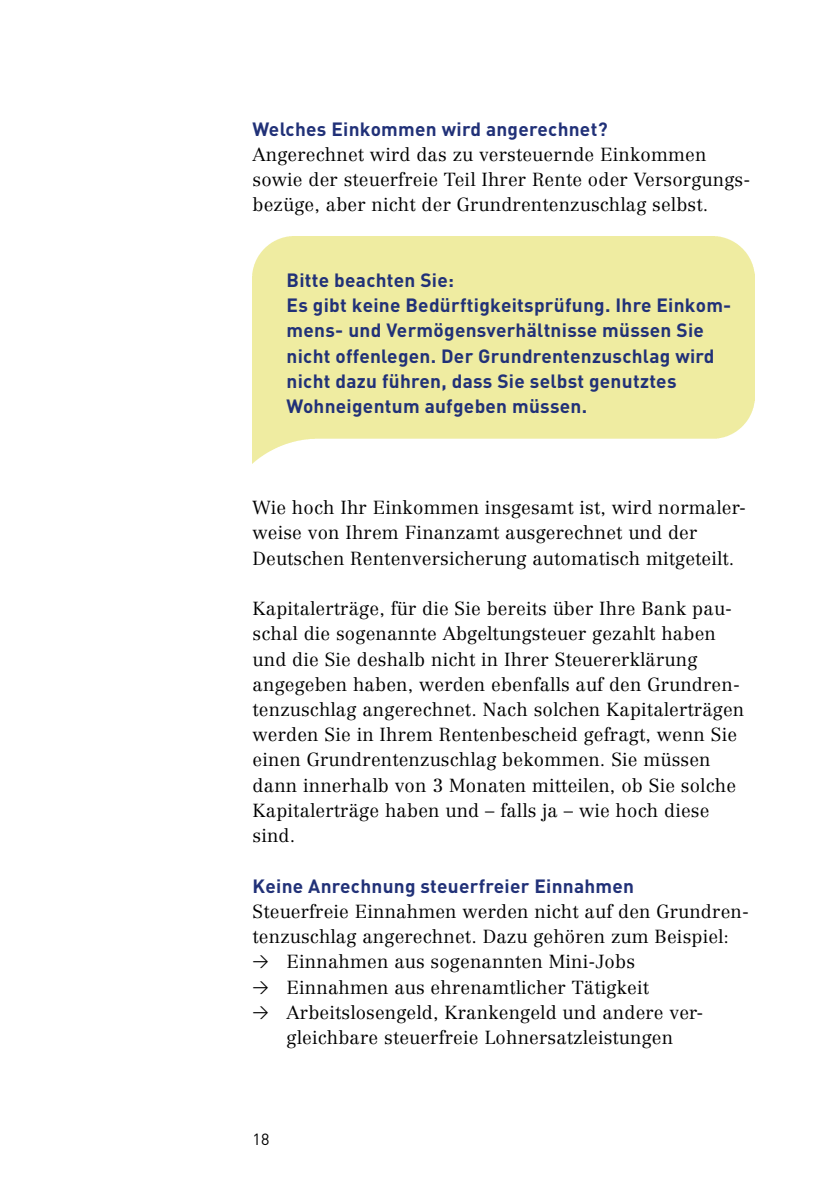
<style>
.page{position:relative;width:840px;height:1191px;background:#fff}
.page>*{position:absolute;margin:0;border:0;box-sizing:border-box;transform-origin:0 0}
.t1{font:700 19px/25.2px "DIN";letter-spacing:.015em;color:#213178}
.t2{font:300 18.6px/25.2px "Centennial";letter-spacing:.01em;color:#000}
.t3{font:16px "DIN";color:#000}
.s1{font-family:"DIN Regular Alternate";font-weight:400;font-size:16px}
</style>
<div class="page">
<p class="t1" style="left:252px;top:115px;width:356px">Welches Einkommen wird angerechnet?</p>
<p class="t2" style="left:252px;top:141px;width:499px">Angerechnet wird das zu versteuernde Einkommen sowie der steuerfreie Teil Ihrer Rente oder Versorgungs&shy;bezüge, aber nicht der Grundrentenzuschlag selbst.</p>
<p class="t1" style="left:286px;top:267px;width:446px">Bitte beachten Sie:<br>Es gibt keine Bedürftigkeitsprüfung. Ihre Einkom&shy;mens- und Vermögensverhältnisse müssen Sie nicht offenlegen. Der Grundrentenzuschlag wird nicht dazu führen, dass Sie selbst genutztes Wohneigentum aufgeben müssen.</p>
<p class="t2" style="left:252px;top:495px;width:494px">Wie hoch Ihr Einkommen insgesamt ist, wird normaler&shy;weise von Ihrem Finanzamt ausgerechnet und der<br>Deutschen Rentenversicherung automatisch mitgeteilt.</p>
<p class="t2" style="left:252px;top:596px;width:493px">Kapitalerträge, für die Sie bereits über Ihre Bank pau&shy;schal die sogenannte Abgeltungsteuer gezahlt haben und die Sie deshalb nicht in Ihrer Steuererklärung angegeben haben, werden ebenfalls auf den Grundren&shy;tenzuschlag angerechnet. Nach solchen Kapitalerträgen werden Sie in Ihrem Rentenbescheid gefragt, wenn Sie einen Grundrentenzuschlag bekommen. Sie müssen dann innerhalb von 3 Monaten mitteilen, ob Sie solche Kapitalerträge haben und – falls ja – wie hoch diese sind.</p>
<p class="t1" style="left:252px;top:872px;width:383px">Keine Anrechnung steuerfreier Einnahmen</p>
<p class="t2" style="left:252px;top:898px;width:497px">Steuerfreie Einnahmen werden nicht auf den Grundren-</p>
<p class="t2" style="left:252px;top:924px;width:478px">tenzuschlag angerechnet. Dazu gehören zum Beispiel:</p>
<p class="t2" style="left:252px;top:949px;width:384px"><span class="s1">&gt;</span> Einnahmen aus sogenannten Mini-Jobs</p>
<p class="t2" style="left:252px;top:974px;width:397px"><span class="s1">&gt;</span> Einnahmen aus ehrenamtlicher Tätigkeit</p>
<p class="t2" style="left:252px;top:999px;width:452px"><span class="s1">&gt;</span> Arbeitslosengeld, Krankengeld und andere ver-</p>
<p class="t2" style="left:286px;top:1024px;width:388px">gleichbare steuerfreie Lohnersatzleistungen</p>
<p class="t3" style="left:252px;top:1129px;width:18px">18</p>
</div>
